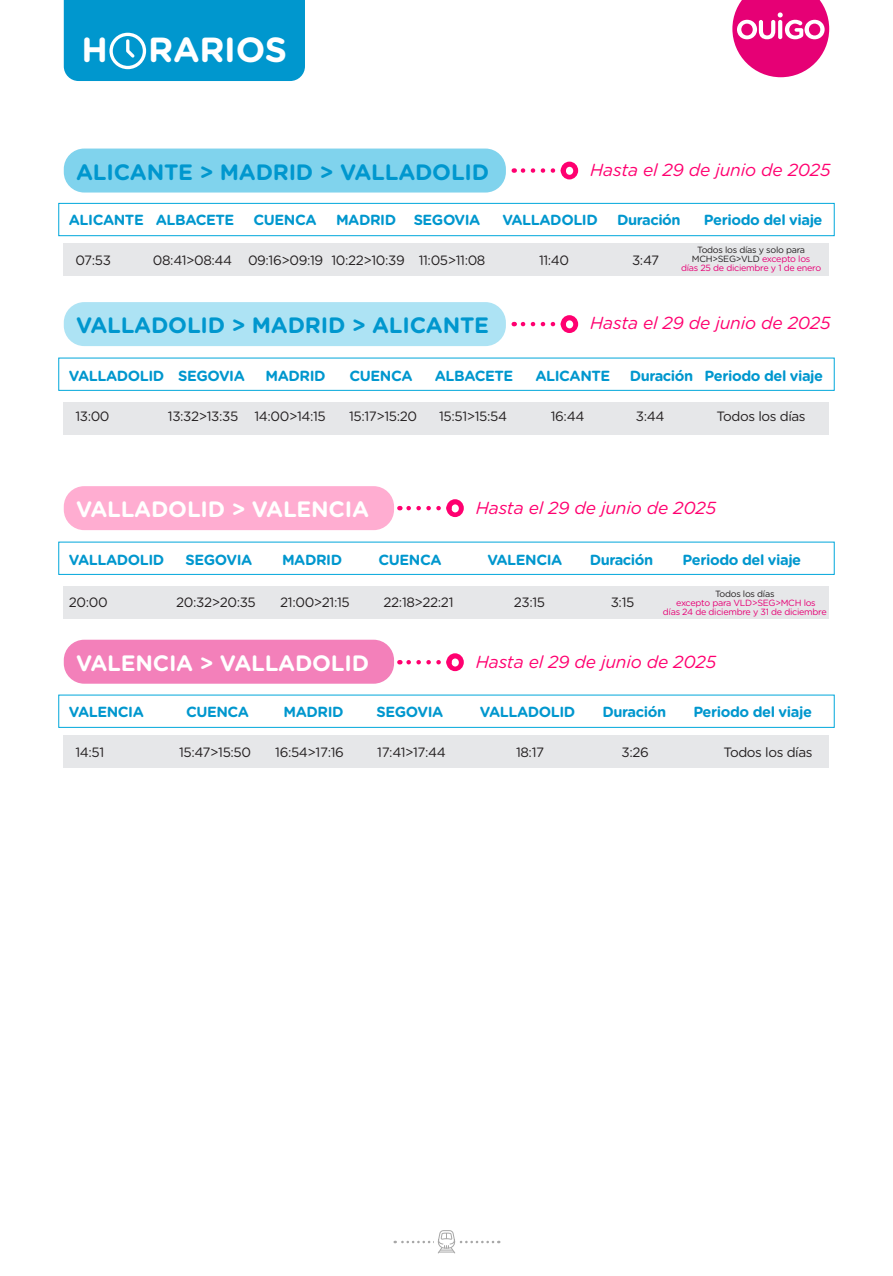
<style>
.page{position:relative;width:893px;height:1276px;background:#fff}
.page>*{position:absolute;margin:0;border:0;box-sizing:border-box;transform-origin:0 0}
.t1{font:700 34.8px "Gotham Rounded";letter-spacing:-.01em;color:#fff}
.t2{font:700 22.2px "Gotham Rounded";letter-spacing:-.01em;color:#0097ce}
.t3{font:700 22.2px "Gotham Rounded";letter-spacing:-.01em;color:#fff}
.t4{font:italic 17.4px "Gotham Rounded";letter-spacing:-.01em;color:#ff0070}
.t5{font:700 14.7px "Gotham Rounded";letter-spacing:-.03em;color:#0097ce}
.t6{font:13.5px "Gotham Rounded";letter-spacing:-.03em;color:#231f20}
.t7{font:9px/9px "Gotham Rounded";letter-spacing:-.03em;color:#e60075;text-align:center}
.s1{color:#231f20}
</style>
<div class="page">
<div style="left:64px;top:0;width:241px;height:81px;background:#0097ce"></div>
<svg style="left:732px;top:0;width:97px;height:77px"></svg>
<div style="left:58px;top:358px;width:777px;height:33px;border:1px solid #00a7db"></div>
<div style="left:58px;top:542px;width:777px;height:33px;border:1px solid #00a7db"></div>
<div style="left:64px;top:244px;width:765px;height:32px;background:#e6e7e9"></div>
<div style="left:64px;top:735px;width:765px;height:33px;background:#e6e7e9"></div>
<div style="left:64px;top:402px;width:765px;height:32px;background:#e6e7e9"></div>
<div style="left:64px;top:586px;width:765px;height:32px;background:#e6e7e9"></div>
<div style="left:58px;top:203px;width:777px;height:33px;border:1px solid #00a7db"></div>
<div style="left:58px;top:694px;width:777px;height:34px;border:1px solid #00a7db"></div>
<svg style="left:561px;top:162px;width:17px;height:17px"></svg>
<svg style="left:514px;top:168px;width:39px;height:5px"></svg>
<div style="left:64px;top:149px;width:442px;height:43px;background:#80d3ed"></div>
<svg style="left:446px;top:653px;width:18px;height:18px"></svg>
<svg style="left:561px;top:315px;width:17px;height:18px"></svg>
<svg style="left:514px;top:322px;width:39px;height:4px"></svg>
<div style="left:64px;top:302px;width:442px;height:44px;background:#ade3f4"></div>
<svg style="left:64px;top:640px;width:375px;height:43px;background:#f490c2"></svg>
<svg style="left:446px;top:499px;width:18px;height:18px"></svg>
<svg style="left:64px;top:486px;width:375px;height:44px;background:#ffb7d6"></svg>
<svg style="left:395px;top:1230px;width:104px;height:24px"></svg>
<p class="t1" style="left:82px;top:24px;width:207px">H RARIOS</p>
<p class="t2" style="left:76px;top:155px;width:415px">ALICANTE &gt; MADRID &gt; VALLADOLID</p>
<p class="t4" style="left:590px;top:158px;width:242px">Hasta el 29 de junio de 2025</p>
<p class="t5" style="left:69px;top:209px;width:167px">ALICANTE ALBACETE</p>
<p class="t5" style="left:254px;top:209px;width:65px">CUENCA</p>
<p class="t5" style="left:336px;top:209px;width:146px">MADRID SEGOVIA</p>
<p class="t5" style="left:502px;top:209px;width:97px">VALLADOLID</p>
<p class="t5" style="left:617px;top:209px;width:65px">Duración</p>
<p class="t5" style="left:704px;top:209px;width:120px">Periodo del viaje</p>
<p class="t6" style="left:75px;top:251px;width:37px">07:53</p>
<p class="t6" style="left:153px;top:251px;width:334px">08:41&gt;08:44 09:16&gt;09:19 10:22&gt;10:39 11:05&gt;11:08</p>
<p class="t6" style="left:539px;top:251px;width:32px">11:40</p>
<p class="t6" style="left:632px;top:251px;width:29px">3:47</p>
<p class="t7" style="left:681px;top:244px;width:142px"><span class="s1">Todos los días y solo para<br>MCH&gt;SEG&gt;VLD</span> excepto los<br>días 25 de diciembre y 1 de enero</p>
<p class="t2" style="left:76px;top:309px;width:415px">VALLADOLID &gt; MADRID &gt; ALICANTE</p>
<p class="t4" style="left:590px;top:311px;width:242px">Hasta el 29 de junio de 2025</p>
<p class="t5" style="left:69px;top:365px;width:178px">VALLADOLID SEGOVIA</p>
<p class="t5" style="left:266px;top:365px;width:62px">MADRID</p>
<p class="t5" style="left:350px;top:365px;width:65px">CUENCA</p>
<p class="t5" style="left:435px;top:365px;width:80px">ALBACETE</p>
<p class="t5" style="left:535px;top:365px;width:76px">ALICANTE</p>
<p class="t5" style="left:630px;top:365px;width:195px">Duración Periodo del viaje</p>
<p class="t6" style="left:75px;top:407px;width:36px">13:00</p>
<p class="t6" style="left:168px;top:407px;width:159px">13:32&gt;13:35 14:00&gt;14:15</p>
<p class="t6" style="left:349px;top:407px;width:70px">15:17&gt;15:20</p>
<p class="t6" style="left:439px;top:407px;width:69px">15:51&gt;15:54</p>
<p class="t6" style="left:551px;top:407px;width:35px">16:44</p>
<p class="t6" style="left:636px;top:407px;width:30px">3:44</p>
<p class="t6" style="left:717px;top:407px;width:91px">Todos los días</p>
<p class="t3" style="left:76px;top:493px;width:295px">VALLADOLID &gt; VALENCIA</p>
<p class="t4" style="left:476px;top:495px;width:242px">Hasta el 29 de junio de 2025</p>
<p class="t5" style="left:69px;top:549px;width:97px">VALLADOLID</p>
<p class="t5" style="left:186px;top:549px;width:68px">SEGOVIA</p>
<p class="t5" style="left:282px;top:549px;width:62px">MADRID</p>
<p class="t5" style="left:378px;top:549px;width:65px">CUENCA</p>
<p class="t5" style="left:487px;top:549px;width:77px">VALENCIA</p>
<p class="t5" style="left:590px;top:549px;width:65px">Duración</p>
<p class="t5" style="left:683px;top:549px;width:120px">Periodo del viaje</p>
<p class="t6" style="left:69px;top:593px;width:40px">20:00</p>
<p class="t6" style="left:176px;top:593px;width:81px">20:32&gt;20:35</p>
<p class="t6" style="left:280px;top:593px;width:71px">21:00&gt;21:15</p>
<p class="t6" style="left:384px;top:593px;width:71px">22:18&gt;22:21</p>
<p class="t6" style="left:514px;top:593px;width:33px">23:15</p>
<p class="t6" style="left:611px;top:593px;width:25px">3:15</p>
<p class="t7" style="left:663px;top:589px;width:165px"><span class="s1">Todos los días<br></span>excepto para VLD&gt;SEG&gt;MCH los<br>días 24 de diciembre y 31 de diciembre</p>
<p class="t3" style="left:76px;top:647px;width:295px">VALENCIA &gt; VALLADOLID</p>
<p class="t4" style="left:476px;top:649px;width:242px">Hasta el 29 de junio de 2025</p>
<p class="t5" style="left:69px;top:701px;width:77px">VALENCIA</p>
<p class="t5" style="left:186px;top:701px;width:65px">CUENCA</p>
<p class="t5" style="left:283px;top:701px;width:62px">MADRID</p>
<p class="t5" style="left:377px;top:701px;width:68px">SEGOVIA</p>
<p class="t5" style="left:480px;top:701px;width:97px">VALLADOLID</p>
<p class="t5" style="left:603px;top:701px;width:65px">Duración</p>
<p class="t5" style="left:693px;top:701px;width:120px">Periodo del viaje</p>
<p class="t6" style="left:75px;top:742px;width:30px">14:51</p>
<p class="t6" style="left:179px;top:742px;width:73px">15:47&gt;15:50</p>
<p class="t6" style="left:275px;top:742px;width:70px">16:54&gt;17:16</p>
<p class="t6" style="left:377px;top:742px;width:70px">17:41&gt;17:44</p>
<p class="t6" style="left:516px;top:742px;width:30px">18:17</p>
<p class="t6" style="left:621px;top:742px;width:29px">3:26</p>
<p class="t6" style="left:723px;top:742px;width:91px">Todos los días</p>
</div>
